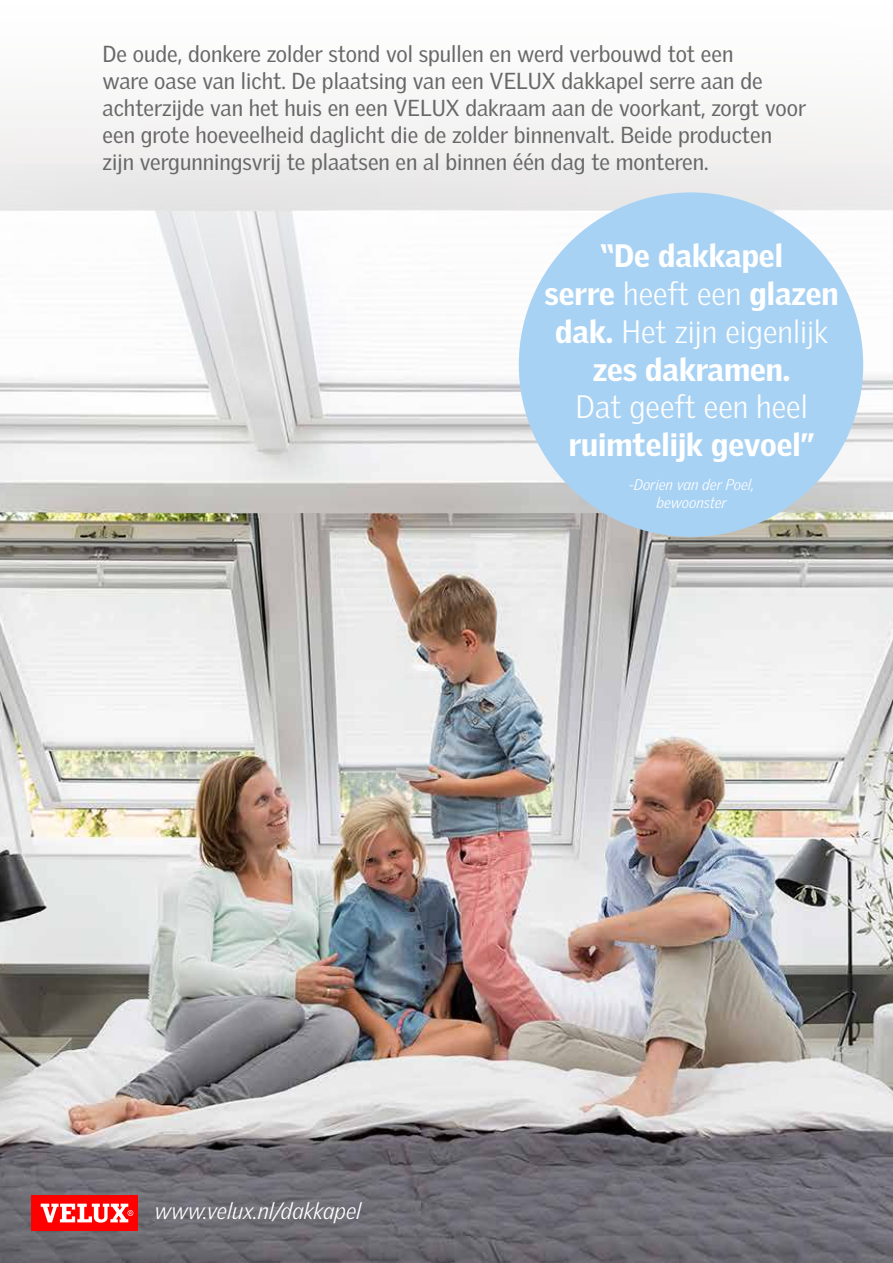
<style>
.page{position:relative;width:893px;height:1263px;background:#fff}
.page>*{position:absolute;margin:0;border:0;box-sizing:border-box;transform-origin:0 0}
.t1{font:900 31.5px/37.8px "Velux Gothic";color:#fff;text-align:center}
.t2{font:300 31.5px "Velux Gothic";color:#fff}
.t3{font:22.5px/27px "Velux Gothic";color:#686868}
.t4{font:italic 300 22.5px "Velux Gothic";color:#fff}
.t5{font:italic 300 15px/18px "Velux Gothic";color:#fff;text-align:center}
.s1{font-weight:300}
</style>
<div class="page">
<img style="left:0;top:504px;width:893px;height:759px">
<svg style="left:0;top:111px;width:893px;height:393px"></svg>
<div style="left:519px;top:192px;width:344px;height:345px;background:#a8d2f4;border-radius:50%"></div>
<div style="left:32px;top:1195px;width:106px;height:36px;background:#f00"></div>
<svg style="left:41px;top:1204px;width:92px;height:18px"></svg>
<p class="t3" style="left:103px;top:40px;width:705px">De oude, donkere zolder stond vol spullen en werd verbouwd tot een<br>ware oase van licht. De plaatsing van een VELUX dakkapel serre aan de achterzijde van het huis en een VELUX dakraam aan de voorkant, zorgt voor een grote hoeveelheid daglicht die de zolder binnenvalt. Beide producten zijn vergunningsvrij te plaatsen en al binnen één dag te monteren.</p>
<h1 class="t1" style="left:545px;top:237px;width:296px">“De dakkapel<br>serre <span class="s1">heeft een</span> glazen dak. <span class="s1">Het zijn eigenlijk </span>zes dakramen.</h1>
<h1 class="t2" style="left:576px;top:388px;width:234px">Dat geeft een heel</h1>
<h1 class="t1" style="left:569px;top:426px;width:247px">ruimtelijk gevoel”</h1>
<p class="t5" style="left:629px;top:476px;width:126px">-Dorien van der Poel, bewoonster</p>
<p class="t4" style="left:154px;top:1197px;width:208px">www.velux.nl/dakkapel</p>
</div>
